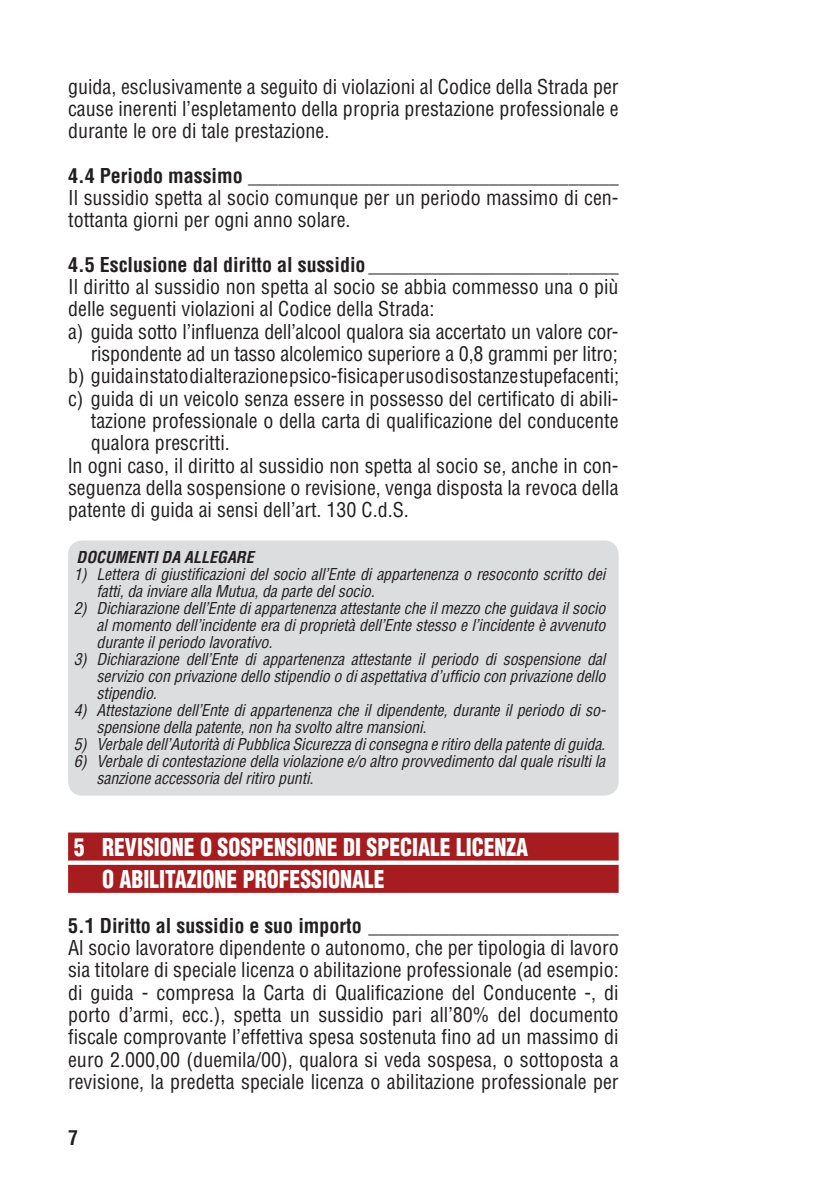
<style>
.page{position:relative;width:840px;height:1191px;background:#fff}
.page>*{position:absolute;margin:0;border:0;box-sizing:border-box;transform-origin:0 0}
.AREE{font:900 condensed 24px "Helvetica LT Std";color:#fff;scale:.9 1}
.AREE_riga2{font:900 condensed 24px "Helvetica LT Std";color:#fff;scale:.9 1}
.TESTO{font:condensed 20px/22.4px "Helvetica LT Std";color:#231f20;text-align:justify}
.TESTO_con_rientri{font:condensed 20px/22.4px "Helvetica LT Std";letter-spacing:-.005em;color:#231f20;text-align:right}
.TITOLETTI{font:700 condensed 20px "Helvetica LT Std";color:#231f20}
.allegato_TEST_punti{font:italic condensed 16px/17px "Helvetica LT Std";letter-spacing:-.01em;color:#231f20}
.allegati{font:italic 700 condensed 16px "Helvetica LT Std";color:#231f20}
</style>
<div class="page">
<div style="left:68px;top:832px;width:550px;height:28px;background:#a61c1f"></div>
<div style="left:68px;top:865px;width:550px;height:28px;background:#a61c1f"></div>
<div style="left:68px;top:540px;width:550px;height:255px;background:#dcdddf;border-radius:14px"></div>
<p class="TESTO" style="left:68px;top:75px;width:551px">guida, esclusivamente a seguito di violazioni al Codice della Strada per cause inerenti l’espletamento della propria prestazione professionale e durante le ore di tale prestazione.</p>
<p class="TITOLETTI" style="left:68px;top:163px;width:551px">4.4 Periodo massimo _____________________________________</p>
<p class="TESTO" style="left:68px;top:186px;width:551px">Il sussidio spetta al socio comunque per un periodo massimo di cen&shy;tottanta giorni per ogni anno solare.</p>
<p class="TITOLETTI" style="left:68px;top:252px;width:551px">4.5 Esclusione dal diritto al sussidio _________________________</p>
<p class="TESTO" style="left:68px;top:275px;width:551px">Il diritto al sussidio non spetta al socio se abbia commesso una o più delle seguenti violazioni al Codice della Strada:</p>
<p class="TESTO_con_rientri" style="left:68px;top:320px;width:551px">a) guida sotto l’influenza dell’alcool qualora sia accertato un valore cor&shy;rispondente ad un tasso alcolemico superiore a 0,8 grammi per litro;</p>
<p class="TESTO_con_rientri" style="left:68px;top:365px;width:552px">b) guida in stato di alterazione psico-fisica per uso di sostanze stupefacenti;</p>
<p class="TESTO_con_rientri" style="left:91px;top:387px;width:529px;text-align:justify;text-indent:-23px">c) guida di un veicolo senza essere in possesso del certificato di abili&shy;tazione professionale o della carta di qualificazione del conducente qualora prescritti.</p>
<p class="TESTO" style="left:68px;top:454px;width:551px">ln ogni caso, il diritto al sussidio non spetta al socio se, anche in con&shy;seguenza della sospensione o revisione, venga disposta la revoca della patente di guida ai sensi dell’art. 130 C.d.S.</p>
<p class="allegati" style="left:77px;top:547px;width:178px">DOCUMENTI DA ALLEGARE</p>
<p class="allegato_TEST_punti" style="left:96px;top:566px;width:510px;text-indent:-23px">1) Lettera di giustificazioni del socio all’Ente di appartenenza o resoconto scritto dei fatti, da inviare alla Mutua, da parte del socio.</p>
<p class="allegato_TEST_punti" style="left:96px;top:600px;width:510px;text-align:justify;text-indent:-23px">2) Dichiarazione dell’Ente di appartenenza attestante che il mezzo che guidava il socio al momento dell’incidente era di proprietà dell’Ente stesso e l’incidente è avvenuto durante il periodo lavorativo.</p>
<p class="allegato_TEST_punti" style="left:96px;top:651px;width:510px;text-align:justify;text-indent:-23px">3) Dichiarazione dell’Ente di appartenenza attestante il periodo di sospensione dal servizio con privazione dello stipendio o di aspettativa d’ufficio con privazione dello stipendio.</p>
<p class="allegato_TEST_punti" style="left:96px;top:702px;width:510px;text-indent:-23px">4) Attestazione dell’Ente di appartenenza che il dipendente, durante il periodo di so&shy;spensione della patente, non ha svolto altre mansioni.</p>
<p class="allegato_TEST_punti" style="left:74px;top:736px;width:532px">5) Verbale dell’Autorità di Pubblica Sicurezza di consegna e ritiro della patente di guida.</p>
<p class="allegato_TEST_punti" style="left:96px;top:753px;width:510px;text-indent:-23px">6) Verbale di contestazione della violazione e/o altro provvedimento dal quale risulti la sanzione accessoria del ritiro punti.</p>
<p class="AREE" style="left:74px;top:832px;width:506px">5 REVISIONE O SOSPENSIONE DI SPECIALE LICENZA</p>
<p class="AREE_riga2" style="left:102px;top:864px;width:315px">O ABILITAZIONE PROFESSIONALE</p>
<p class="TITOLETTI" style="left:68px;top:912px;width:551px">5.1 Diritto al sussidio e suo importo _________________________</p>
<p class="TESTO" style="left:68px;top:936px;width:552px">Al socio lavoratore dipendente o autonomo, che per tipologia di lavoro sia titolare di speciale licenza o abilitazione professionale (ad esempio: di guida - compresa la Carta di Qualificazione del Conducente -, di porto d’armi, ecc.), spetta un sussidio pari all’80% del documento fiscale comprovante l’effettiva spesa sostenuta fino ad un massimo di euro 2.000,00 (duemila/00), qualora si veda sospesa, o sottoposta a revisione, la predetta speciale licenza o abilitazione professionale per</p>
<p class="TITOLETTI" style="left:68px;top:1125px;width:11px">7</p>
</div>
